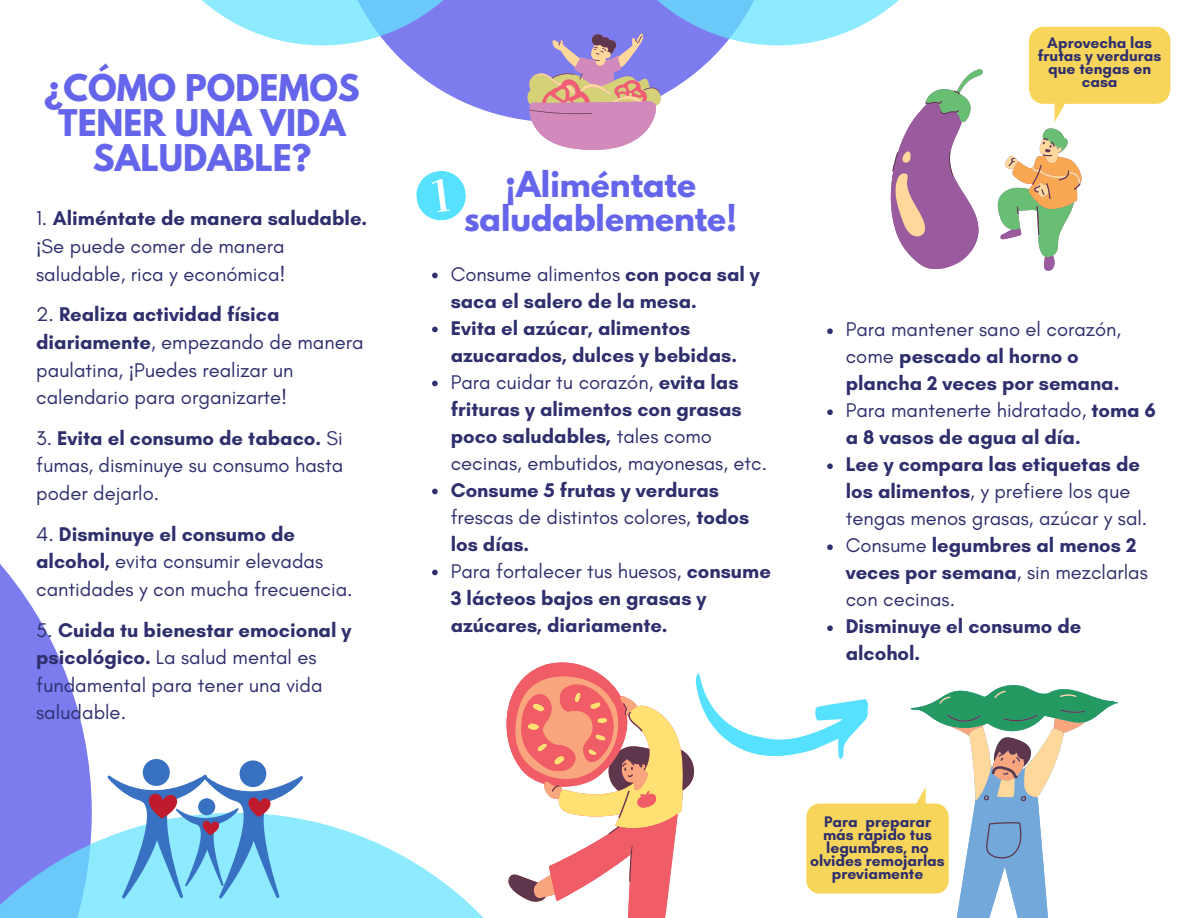
<style>
.page{position:relative;width:1188px;height:918px;background:#fff}
.page>*{position:absolute;margin:0;border:0;box-sizing:border-box;transform-origin:0 0}
.t1{font:700 32.7px/34.8px "League Spartan";color:#6565eb;text-align:center}
.t2{font:700 31.5px/33.8px "League Spartan";color:#6565eb;text-align:center}
.t3{font:20.25px/27.6px "Glacial Indifference";color:#2f2f6e}
.t4{font:700 20.25px/27px "Glacial Indifference";color:#2f2f6e}
.t5{font:700 15.6px/13px "Glacial Indifference";color:#2f2f6e;text-align:center}
.s1{font-weight:700}
.s2{font-family:"Noto Sans"}
.s3{font-weight:400}
</style>
<div class="page">
<svg style="left:0;top:564px;width:92px;height:249px;fill:#7c7cee"></svg>
<svg style="left:0;top:813px;width:484px;height:105px;fill:#8deaff"></svg>
<svg style="left:387px;top:0;width:391px;height:121px;fill:#7c7cee"></svg>
<svg style="left:201px;top:0;width:305px;height:45px;background:#93c6f9"></svg>
<svg style="left:594px;top:0;width:305px;height:45px;background:#90c7f9"></svg>
<svg style="left:506px;top:662px;width:92px;height:77px"></svg>
<div style="left:143px;top:759px;width:27px;height:27px;background:#3871c1;border-radius:50%"></div>
<div style="left:240px;top:760px;width:26px;height:27px;background:#3871c1;border-radius:50%"></div>
<svg style="left:107px;top:774px;width:197px;height:125px"></svg>
<svg style="left:527px;top:33px;width:134px;height:117px;background:#bf99be"></svg>
<svg style="left:889px;top:27px;width:281px;height:244px"></svg>
<svg style="left:508px;top:673px;width:610px;height:245px"></svg>
<svg style="left:432px;top:273px;width:6px;height:5px"></svg>
<svg style="left:432px;top:327px;width:6px;height:5px"></svg>
<svg style="left:432px;top:381px;width:6px;height:5px"></svg>
<svg style="left:432px;top:489px;width:6px;height:5px"></svg>
<svg style="left:432px;top:570px;width:6px;height:5px"></svg>
<svg style="left:416px;top:171px;width:50px;height:50px"></svg>
<svg style="left:827px;top:328px;width:6px;height:6px"></svg>
<svg style="left:827px;top:409px;width:6px;height:6px"></svg>
<svg style="left:827px;top:463px;width:6px;height:6px"></svg>
<svg style="left:827px;top:544px;width:6px;height:6px"></svg>
<svg style="left:827px;top:625px;width:6px;height:6px"></svg>
<p class="t1" style="left:44px;top:75px;width:317px">¿CÓMO PODEMOS<br>TENER UNA VIDA<br>SALUDABLE?</p>
<p class="t3" style="left:36px;top:205px;width:333px">1. <span class="s1">Aliméntate de manera saludable. </span><span class="s2">¡</span>Se puede comer de manera saludable, rica y económica!</p>
<p class="t3" style="left:36px;top:300px;width:329px">2. <span class="s1">Realiza actividad física diariamente</span>, empezando de manera paulatina, <span class="s2">¡</span>Puedes realizar un calendario para organizarte!</p>
<p class="t3" style="left:36px;top:424px;width:309px;text-align:justify">3. <span class="s1">Evita el consumo de tabaco.</span> Si fumas, disminuye su consumo hasta poder dejarlo.</p>
<p class="t3" style="left:36px;top:520px;width:318px">4. <span class="s1">Disminuye el consumo de alcohol,</span> evita consumir elevadas cantidades y con mucha frecuencia.</p>
<p class="t3" style="left:36px;top:616px;width:317px">5. <span class="s1">Cuida tu bienestar emocional y psicológico.</span> La salud mental es fundamental para tener una vida saludable.</p>
<p class="t2" style="left:464px;top:172px;width:275px">¡Aliméntate saludablemente!</p>
<p class="t4" style="left:451px;top:260px;width:311px"><span class="s3">Consume alimentos</span> con poca sal y saca el salero de la mesa.</p>
<p class="t4" style="left:451px;top:314px;width:288px">Evita el azúcar, alimentos azucarados, dulces y bebidas.</p>
<p class="t3" style="left:451px;top:368px;width:318px;line-height:27px">Para cuidar tu corazón, <span class="s1">evita las frituras y alimentos con grasas poco saludables,</span> tales como cecinas, embutidos, mayonesas, etc.</p>
<p class="t4" style="left:451px;top:476px;width:300px">Consume 5 frutas y verduras <span class="s3">frescas de distintos colores,</span> todos los días.</p>
<p class="t4" style="left:451px;top:557px;width:322px"><span class="s3">Para fortalecer tus huesos,</span> consume<br>3 lácteos bajos en grasas y azúcares, diariamente.</p>
<p class="t5" style="left:1038px;top:36px;width:125px">Aprovecha las frutas y verduras que tengas en casa</p>
<p class="t4" style="left:846px;top:316px;width:277px"><span class="s3">Para mantener sano el corazón, come</span> pescado al horno o plancha 2 veces por semana.</p>
<p class="t3" style="left:846px;top:397px;width:312px;line-height:27px">Para mantenerte hidratado, <span class="s1">toma 6 a 8 vasos de agua al día.</span></p>
<p class="t3" style="left:846px;top:451px;width:303px;line-height:27px"><span class="s1">Lee y compara las etiquetas de los alimentos</span>, y prefiere los que tengas menos grasas, azúcar y sal.</p>
<p class="t3" style="left:846px;top:532px;width:304px;line-height:27px">Consume <span class="s1">legumbres al menos 2 veces por semana</span>, sin mezclarlas con cecinas.</p>
<p class="t4" style="left:846px;top:613px;width:237px">Disminuye el consumo de alcohol.</p>
<p class="t5" style="left:810px;top:815px;width:136px">Para preparar más rápido tus legumbres, no olvides remojarlas previamente</p>
</div>
